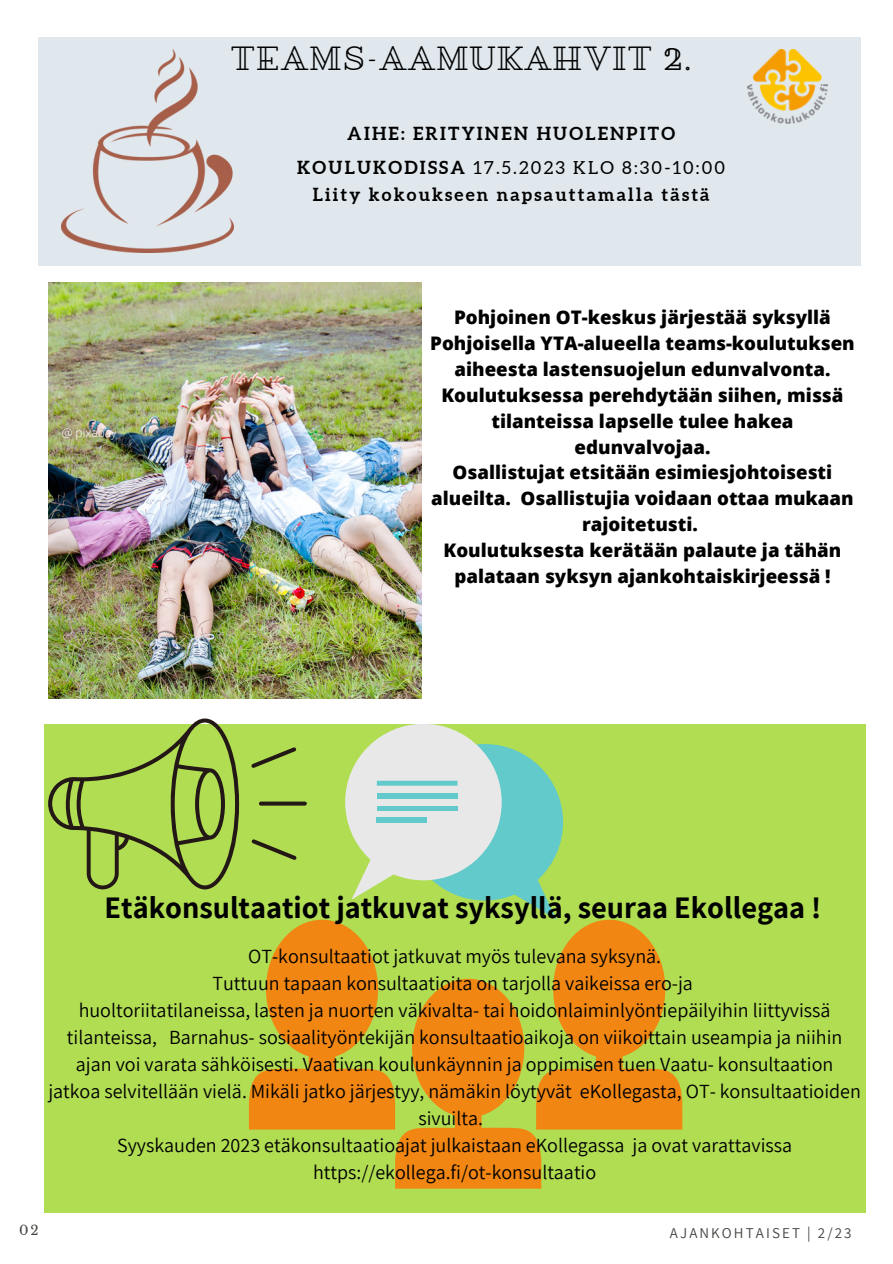
<style>
.page{position:relative;width:893px;height:1264px;background:#fff}
.page>*{position:absolute;margin:0;border:0;box-sizing:border-box;transform-origin:0 0}
.t1{font:32.4px "Pirou";letter-spacing:.025em;color:#000}
.t2{font:700 30.45px "Assistant";color:#000}
.t3{font:19.95px/27px "Assistant";color:#000;text-align:center}
.t4{font:800 18.75px/25.8px "Open Sans";color:#000;text-align:center}
.t5{font:700 18px/33.8px "Aleo";letter-spacing:.12em;color:#000;text-align:center}
.t6{font:15px "Assistant";letter-spacing:.14em;color:#444440}
.t7{font:13.2px "Libre Baskerville";color:#444440}
.t8{font:300 12px "Open Sans";color:#fff}
.s1{font-weight:400}
</style>
<div class="page">
<img style="left:48px;top:283px;width:373px;height:415px">
<div style="left:39px;top:37px;width:821px;height:228px;background:#e1e8ed"></div>
<div style="left:44px;top:724px;width:821px;height:488px;background:#b1dd53"></div>
<div style="left:406px;top:744px;width:157px;height:156px;background:#62caca;border-radius:50%"></div>
<div style="left:345px;top:723px;width:156px;height:157px;background:#e8e8e8;border-radius:50%"></div>
<div style="left:377px;top:780px;width:80px;height:5px;background:#62caca"></div>
<div style="left:377px;top:793px;width:80px;height:5px;background:#62caca"></div>
<div style="left:377px;top:806px;width:80px;height:5px;background:#62caca"></div>
<div style="left:377px;top:817px;width:50px;height:5px;background:#62caca"></div>
<img style="left:62px;top:49px;width:172px;height:204px">
<img style="left:747px;top:49px;width:80px;height:74px">
<svg style="left:48px;top:718px;width:191px;height:171px"></svg>
<svg style="left:259px;top:801px;width:48px;height:4px"></svg>
<svg style="left:251px;top:747px;width:45px;height:20px"></svg>
<svg style="left:249px;top:839px;width:433px;height:349px"></svg>
<p class="t1" style="left:231px;top:39px;width:463px">TEAMS-AAMUKAHVIT 2.</p>
<p class="t8" style="left:62px;top:424px;width:56px">@ pixabay</p>
<p class="t5" style="left:297px;top:116px;width:429px">AIHE: ERITYINEN HUOLENPITO<br>KOULUKODISSA <span class="s1">17.5.2023 KLO 8:30-10:00</span></p>
<p class="t5" style="left:313px;top:177px;width:398px">Liity kokoukseen napsauttamalla tästä</p>
<p class="t4" style="left:430px;top:304px;width:426px">Pohjoinen OT-keskus järjestää syksyllä Pohjoisella YTA-alueella teams-koulutuksen aiheesta lastensuojelun edunvalvonta.<br>Koulutuksessa perehdytään siihen, missä tilanteissa lapselle tulee hakea edunvalvojaa.</p>
<p class="t4" style="left:431px;top:459px;width:424px">Osallistujat etsitään esimiesjohtoisesti alueilta. Osallistujia voidaan ottaa mukaan rajoitetusti.</p>
<p class="t4" style="left:443px;top:537px;width:399px">Koulutuksesta kerätään palaute ja tähän palataan syksyn ajankohtaiskirjeessä !</p>
<p class="t2" style="left:105px;top:887px;width:718px">Etäkonsultaatiot jatkuvat syksyllä, seuraa Ekollegaa !</p>
<p class="t3" style="left:248px;top:942px;width:414px">OT-konsultaatiot jatkuvat myös tulevana syksynä.</p>
<p class="t3" style="left:212px;top:969px;width:482px">Tuttuun tapaan konsultaatioita on tarjolla vaikeissa ero-ja</p>
<p class="t3" style="left:48px;top:996px;width:814px">huoltoriitatilaneissa, lasten ja nuorten väkivalta- tai hoidonlaiminlyöntiepäilyihin liittyvissä tilanteissa, Barnahus- sosiaalityöntekijän konsultaatioaikoja on viikoittain useampia ja niihin ajan voi varata sähköisesti. Vaativan koulunkäynnin ja oppimisen tuen Vaatu- konsultaation jatkoa selvitellään vielä. Mikäli jatko järjestyy, nämäkin löytyvät eKollegasta, OT- konsultaatioiden sivuilta.</p>
<p class="t3" style="left:117px;top:1131px;width:676px">Syyskauden 2023 etäkonsultaatioajat julkaistaan eKollegassa ja ovat varattavissa https://ekollega.fi/ot-konsultaatio</p>
<p class="t7" style="left:19px;top:1221px;width:21px">02</p>
<p class="t6" style="left:670px;top:1222px;width:183px">AJANKOHTAISET | 2/23</p>
</div>
